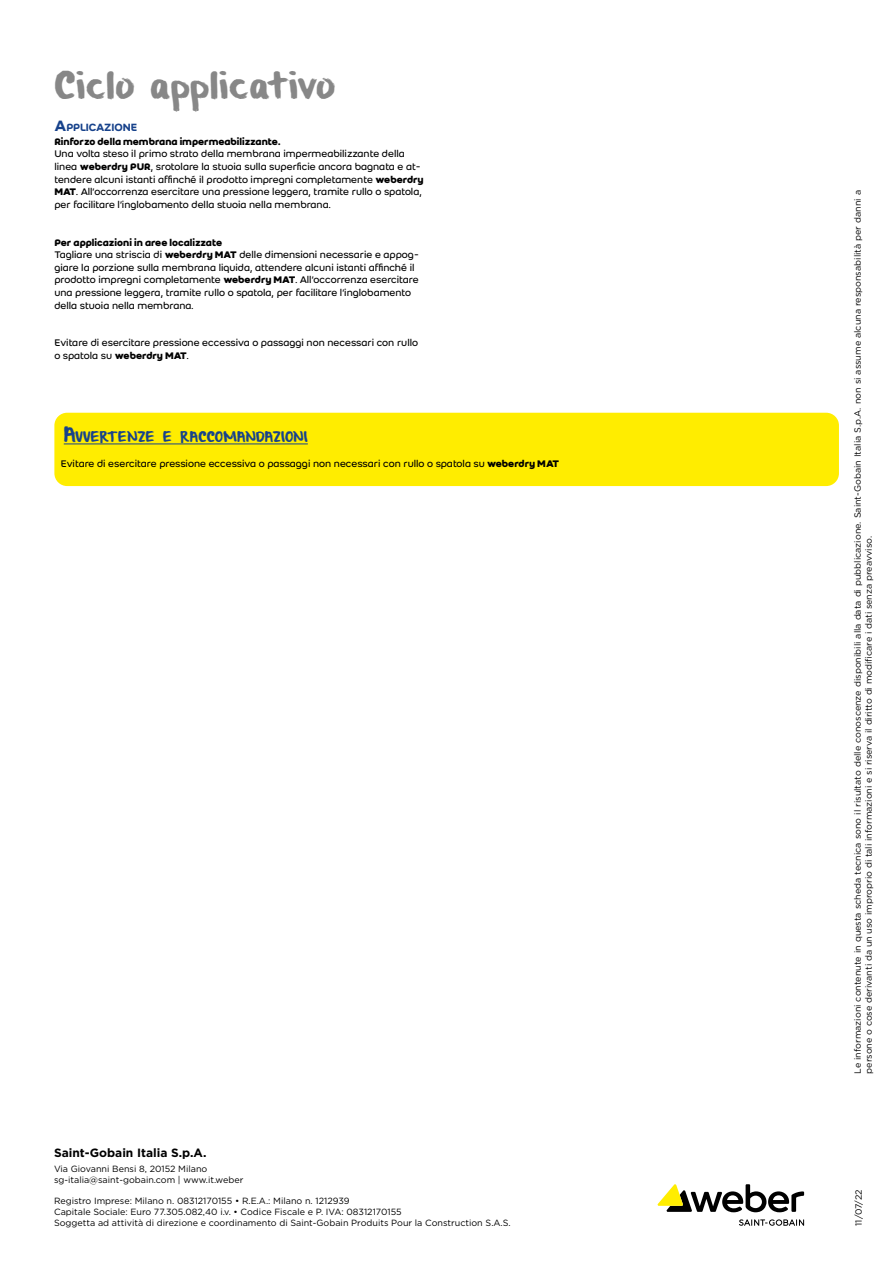
<style>
.page{position:relative;width:893px;height:1263px;background:#fff}
.page>*{position:absolute;margin:0;border:0;box-sizing:border-box;transform-origin:0 0}
.t1{font:30px "Weber Brush";letter-spacing:.015em;color:#878787}
.t2{font:700 12px "Gotham";color:#000}
.t3{font:11.55px "Weber Brush";color:#17428b}
.t4{font:500 11.55px "Weber";letter-spacing:-.005em;color:#17428b}
.t5{font:10.5px/12.6px "Weber";color:#000}
.t6{font:700 10.5px "Weber";color:#000}
.t7{font:9px/10.8px "Gotham";color:#000}
.s1{font-size:16.5px}
.s2{font-weight:700}
</style>
<div class="page">
<svg style="left:739px;top:1219px;width:65px;height:7px"></svg>
<svg style="left:657px;top:1184px;width:147px;height:28px"></svg>
<div style="left:54px;top:413px;width:785px;height:73px;background:#ffed00;border-radius:13px"></div>
<hr style="left:64px;top:443px;width:244px;height:1px;background:#17428b">
<h1 class="t1" style="left:54px;top:71px;width:282px">Ciclo applicativo</h1>
<p class="t4" style="left:54px;top:119px;width:84px"><span class="s1">A</span>PPLICAZIONE</p>
<p class="t6" style="left:54px;top:133px;width:228px">Rinforzo della membrana impermeabilizzante.</p>
<p class="t5" style="left:54px;top:147px;width:371px">Una volta steso il primo strato della membrana impermeabilizzante della linea <span class="s2">weberdry PUR</span>, srotolare la stuoia sulla superficie ancora bagnata e at&shy;tendere alcuni istanti affinché il prodotto impregni completamente <span class="s2">weberdry MAT</span>. All’occorrenza esercitare una pressione leggera, tramite rullo o spatola, per facilitare l’inglobamento della stuoia nella membrana.</p>
<p class="t5" style="left:54px;top:236px;width:366px"><span class="s2">Per applicazioni in aree localizzate<br></span>Tagliare una striscia di <span class="s2">weberdry MAT</span> delle dimensioni necessarie e appog&shy;giare la porzione sulla membrana liquida, attendere alcuni istanti affinché il prodotto impregni completamente <span class="s2">weberdry MAT</span>. All’occorrenza esercitare una pressione leggera, tramite rullo o spatola, per facilitare l’inglobamento della stuoia nella membrana.</p>
<p class="t5" style="left:54px;top:336px;width:365px">Evitare di esercitare pressione eccessiva o passaggi non necessari con rullo o spatola su <span class="s2">weberdry MAT</span>.</p>
<p class="t3" style="left:64px;top:432px;width:246px"><span class="s1">A</span>VVERTENZE E RACCOMANDAZIONI</p>
<p class="t5" style="left:61px;top:457px;width:500px">Evitare di esercitare pressione eccessiva o passaggi non necessari con rullo o spatola su <span class="s2">weberdry MAT</span></p>
<p class="t7" style="left:852px;top:1074px;width:885px;rotate:-90deg">Le informazioni contenute in questa scheda tecnica sono il risultato delle conoscenze disponibili alla data di pubblicazione. Saint-Gobain Italia S.p.A. non si assume alcuna responsabilità per danni a persone o cose derivanti da un uso improprio di tali informazioni e si riserva il diritto di modificare i dati senza preavviso.</p>
<p class="t2" style="left:54px;top:1144px;width:154px">Saint-Gobain Italia S.p.A.</p>
<p class="t7" style="left:54px;top:1163px;width:191px">Via Giovanni Bensi 8, 20152 Milano sg-italia@saint-gobain.com | www.it.weber</p>
<p class="t7" style="left:54px;top:1195px;width:458px">Registro Imprese: Milano n. 08312170155 • R.E.A.: Milano n. 1212939<br>Capitale Sociale: Euro 77.305.082,40 i.v. • Codice Fiscale e P. IVA: 08312170155<br>Soggetta ad attività di direzione e coordinamento di Saint-Gobain Produits Pour la Construction S.A.S.</p>
<p class="t7" style="left:853px;top:1226px;width:38px;rotate:-90deg">11/07/22</p>
</div>
